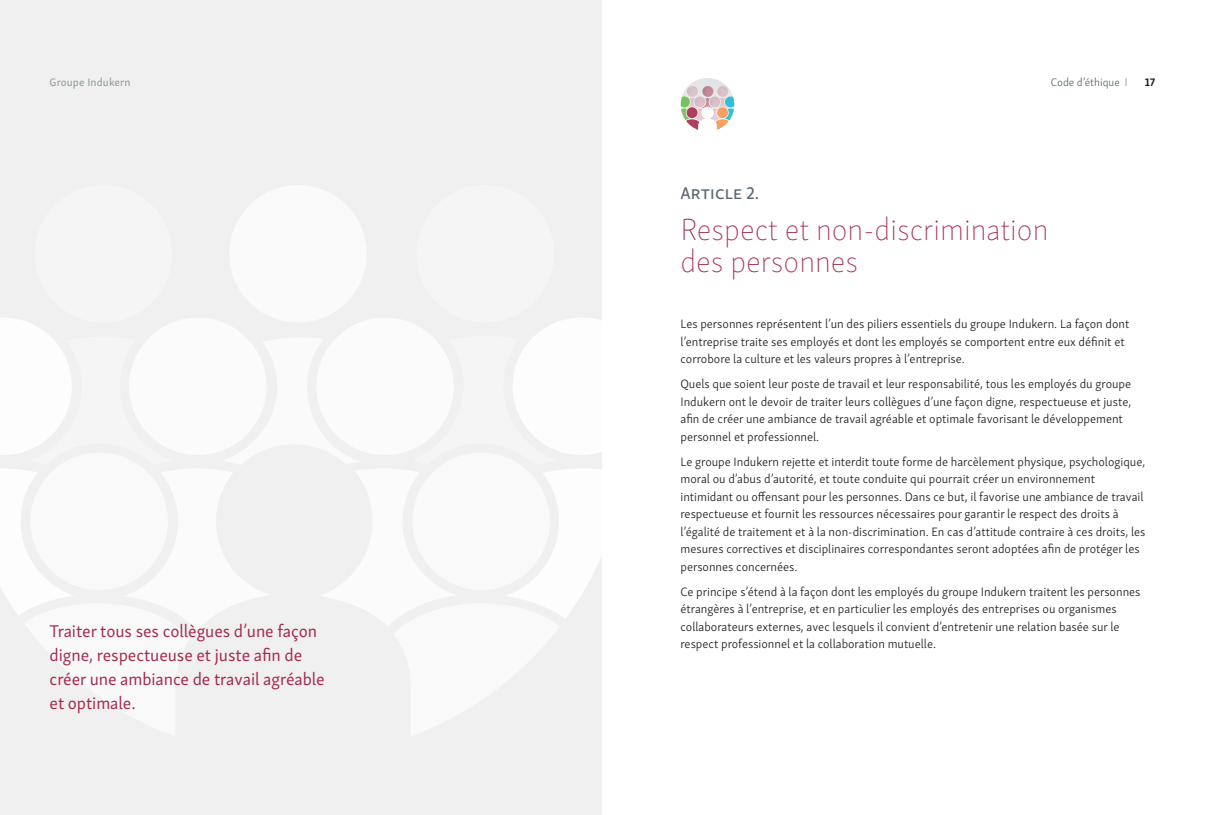
<style>
.page{position:relative;width:1205px;height:815px;background:#fff}
.page>*{position:absolute;margin:0;border:0;box-sizing:border-box;transform-origin:0 0}
.t1{font:100 31.25px/31.2px "Skolar Sans Latn";color:#a52b4c}
.t2{font:17.5px/23.8px "Skolar Sans Latn";letter-spacing:-.005em;color:#a52b4c}
.t3{font:17.5px "Skolar Sans Latn Me";letter-spacing:.01em;color:#5a6670}
.t4{font:300 12.5px/17.5px "Skolar Sans Latn";color:#231f20}
.t5{font:300 11.25px "Skolar Sans Latn";color:#5a6670}
.t6{font:11.25px "Skolar Sans Latn Me";letter-spacing:.01em;color:#989fa3}
.t7{font:700 11.25px "Skolar Sans Latn";color:#231f20}
.s1{font-weight:100;color:#231f20}
</style>
<div class="page">
<div style="left:0;top:0;width:602px;height:815px;background:#eff0ef"></div>
<svg style="left:680px;top:78px;width:54px;height:54px"></svg>
<svg style="left:681px;top:86px;width:53px;height:44px"></svg>
<div style="left:35px;top:185px;width:137px;height:138px;background:#f4f5f4;border-radius:50%"></div>
<div style="left:416px;top:185px;width:138px;height:138px;background:#f4f5f4;border-radius:50%"></div>
<div style="left:229px;top:185px;width:138px;height:138px;background:#fff;border-radius:50%"></div>
<svg style="left:0;top:318px;width:602px;height:312px"></svg>
<p class="t6" style="left:50px;top:74px;width:83px">Groupe Indukern</p>
<p class="t2" style="left:50px;top:618px;width:277px">Traiter tous ses collègues d’une façon digne, respectueuse et juste afin de créer une ambiance de travail agréable et optimale.</p>
<p class="t5" style="left:1051px;top:74px;width:78px">Code d’éthique <span class="s1">I</span></p>
<p class="t7" style="left:1145px;top:73px;width:12px">17</p>
<p class="t3" style="left:680px;top:180px;width:80px">Article 2.</p>
<p class="t1" style="left:680px;top:213px;width:369px">Respect et non-discrimination des personnes</p>
<p class="t4" style="left:680px;top:314px;width:450px">Les personnes représentent l’un des piliers essentiels du groupe Indukern. La façon dont l’entreprise traite ses employés et dont les employés se comportent entre eux définit et corrobore la culture et les valeurs propres à l’entreprise.</p>
<p class="t4" style="left:680px;top:374px;width:452px">Quels que soient leur poste de travail et leur responsabilité, tous les employés du groupe Indukern ont le devoir de traiter leurs collègues d’une façon digne, respectueuse et juste, afin de créer une ambiance de travail agréable et optimale favorisant le développement personnel et professionnel.</p>
<p class="t4" style="left:680px;top:452px;width:466px">Le groupe Indukern rejette et interdit toute forme de harcèlement physique, psychologique, moral ou d’abus d’autorité, et toute conduite qui pourrait créer un environnement intimidant ou offensant pour les personnes. Dans ce but, il favorise une ambiance de travail respectueuse et fournit les ressources nécessaires pour garantir le respect des droits à l’égalité de traitement et à la non-discrimination. En cas d’attitude contraire à ces droits, les mesures correctives et disciplinaires correspondantes seront adoptées afin de protéger les personnes concernées.</p>
<p class="t4" style="left:680px;top:582px;width:461px">Ce principe s’étend à la façon dont les employés du groupe Indukern traitent les personnes étrangères à l’entreprise, et en particulier les employés des entreprises ou organismes collaborateurs externes, avec lesquels il convient d’entretenir une relation basée sur le respect professionnel et la collaboration mutuelle.</p>
</div>
